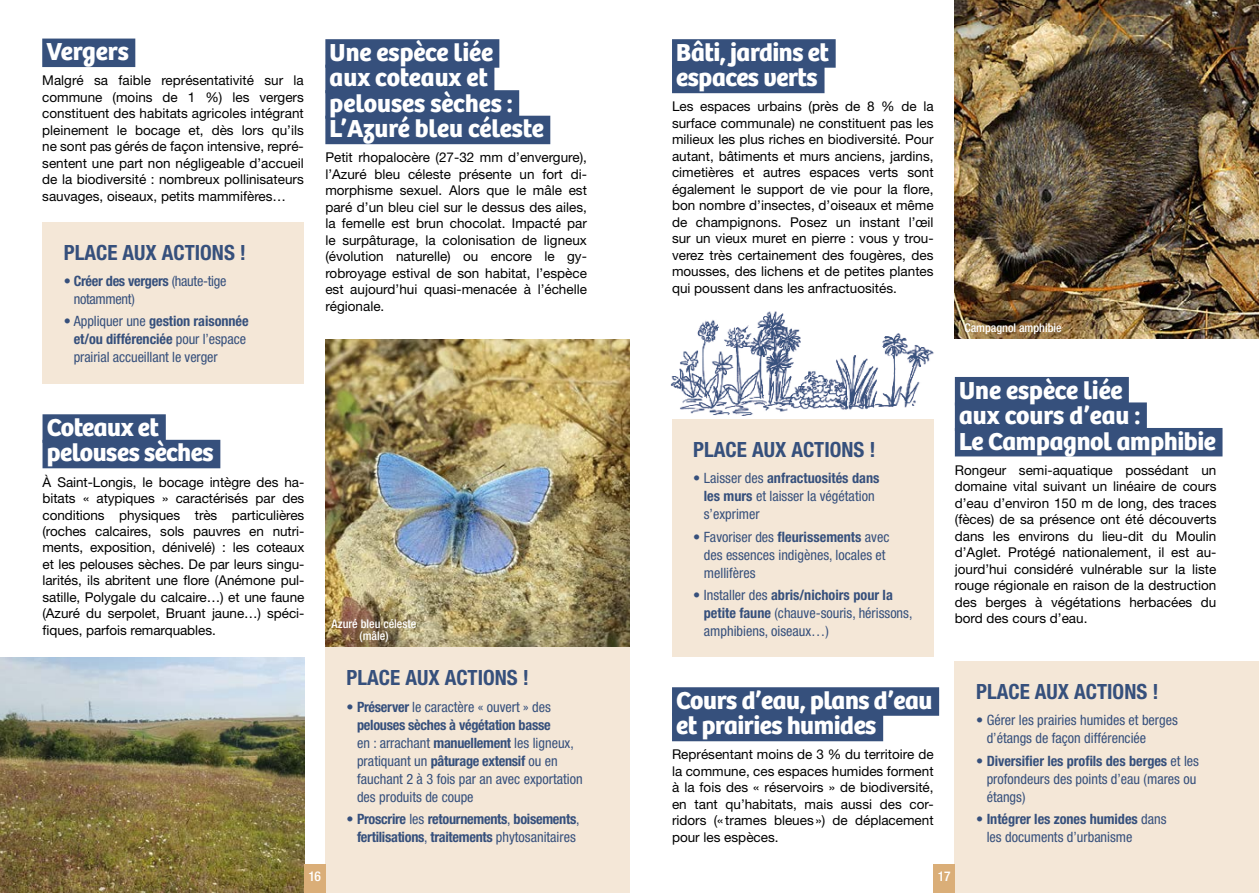
<style>
.page{position:relative;width:1259px;height:893px;background:#fff}
.page>*{position:absolute;margin:0;border:0;box-sizing:border-box;transform-origin:0 0}
.t1{font:700 25.5px/25.5px "Bree";letter-spacing:-.015em;color:#fff}
.t2{font:700 condensed 21px "Helvetica Neue LT";color:#36507c}
.t3{font:condensed 14.25px/18px "Helvetica Neue LT";color:#36507c}
.t4{font:700 condensed 14.25px/18px "Helvetica Neue LT";letter-spacing:-.02em;color:#36507c;text-align:center}
.t5{font:condensed 14.25px/18px "Helvetica Neue LT";letter-spacing:-.02em;color:#36507c}
.t6{font:13.5px/16.5px "Helvetica Neue LT";color:#000;text-align:justify}
.t7{font:500 condensed 13.5px "Helvetica Neue LT";color:#fff}
.t8{font:500 condensed 12px/12.8px "Helvetica Neue LT";color:#fff;text-align:center}
.s1{font-weight:700}
.s2{font-weight:400}
</style>
<div class="page">
<img style="left:325px;top:339px;width:304px;height:309px">
<img style="left:670px;top:311px;width:264px;height:112px">
<div style="left:325px;top:648px;width:304px;height:245px;background:#f4e7d7"></div>
<div style="left:43px;top:222px;width:261px;height:162px;background:#f4e7d7"></div>
<img style="left:955px;top:0;width:304px;height:339px">
<div style="left:325px;top:39px;width:174px;height:29px;background:#36507c"></div>
<div style="left:325px;top:65px;width:169px;height:28px;background:#36507c"></div>
<div style="left:325px;top:90px;width:194px;height:29px;background:#36507c"></div>
<div style="left:325px;top:116px;width:225px;height:28px;background:#36507c"></div>
<div style="left:955px;top:377px;width:173px;height:28px;background:#36507c"></div>
<div style="left:955px;top:402px;width:191px;height:29px;background:#36507c"></div>
<div style="left:955px;top:428px;width:267px;height:28px;background:#36507c"></div>
<div style="left:43px;top:414px;width:123px;height:29px;background:#36507c"></div>
<div style="left:43px;top:440px;width:177px;height:28px;background:#36507c"></div>
<div style="left:672px;top:419px;width:261px;height:238px;background:#f4e7d7"></div>
<img style="left:0;top:657px;width:304px;height:236px">
<div style="left:672px;top:39px;width:163px;height:29px;background:#36507c"></div>
<div style="left:672px;top:65px;width:152px;height:28px;background:#36507c"></div>
<div style="left:42px;top:39px;width:93px;height:28px;background:#36507c"></div>
<div style="left:955px;top:661px;width:304px;height:232px;background:#f4e7d7"></div>
<div style="left:672px;top:687px;width:267px;height:29px;background:#36507c"></div>
<div style="left:672px;top:713px;width:211px;height:28px;background:#36507c"></div>
<div style="left:304px;top:864px;width:21px;height:29px;background:#daae78"></div>
<div style="left:933px;top:864px;width:22px;height:29px;background:#daae78"></div>
<h1 class="t1" style="left:46px;top:39px;width:84px">Vergers</h1>
<p class="t6" style="left:42px;top:72px;width:263px">Malgré sa faible représentativité sur la commune (moins de 1 %) les vergers constituent des habitats agricoles intégrant pleinement le bocage et, dès lors qu’ils ne sont pas gérés de façon intensive, repré&shy;sentent une part non négligeable d’accueil de la biodiversité : nombreux pollinisateurs sauvages, oiseaux, petits mammifères…</p>
<h2 class="t2" style="left:64px;top:239px;width:184px">PLACE AUX ACTIONS !</h2>
<p class="t5" style="left:74px;top:272px;width:154px;text-indent:-10px">• <span class="s1">Créer des vergers</span> (haute-tige notamment)</p>
<p class="t3" style="left:74px;top:312px;width:176px;text-indent:-10px">• Appliquer une <span class="s1">gestion raisonnée et/ou différenciée</span> pour l’espace prairial accueillant le verger</p>
<h1 class="t1" style="left:47px;top:415px;width:168px">Coteaux et pelouses sèches</h1>
<p class="t6" style="left:43px;top:473px;width:263px">À Saint-Longis, le bocage intègre des ha&shy;bitats « atypiques » caractérisés par des conditions physiques très particulières (roches calcaires, sols pauvres en nutri&shy;ments, exposition, dénivelé) : les coteaux et les pelouses sèches. De par leurs singu&shy;larités, ils abritent une flore (Anémone pul&shy;satille, Polygale du calcaire…) et une faune (Azuré du serpolet, Bruant jaune…) spéci&shy;fiques, parfois remarquables.</p>
<h1 class="t1" style="left:330px;top:40px;width:216px">Une espèce liée<br>aux coteaux et pelouses sèches :<br>L’Azuré bleu céleste</h1>
<p class="t6" style="left:325px;top:149px;width:263px">Petit rhopalocère (27-32 mm d’envergure), l’Azuré bleu céleste présente un fort di&shy;morphisme sexuel. Alors que le mâle est paré d’un bleu ciel sur le dessus des ailes, la femelle est brun chocolat. Impacté par le surpâturage, la colonisation de ligneux (évolution naturelle) ou encore le gy&shy;robroyage estival de son habitat, l’espèce est aujourd’hui quasi-menacée à l’échelle régionale.</p>
<p class="t8" style="left:331px;top:617px;width:86px">Azuré bleu céleste (mâle)</p>
<h2 class="t2" style="left:347px;top:665px;width:184px">PLACE AUX ACTIONS !</h2>
<p class="t3" style="left:357px;top:698px;width:227px;text-indent:-10px">• <span class="s1">Préserver</span> le caractère « ouvert » des <span class="s1">pelouses sèches à végétation basse<br></span>en : arrachant <span class="s1">manuellement</span> les ligneux, pratiquant un <span class="s1">pâturage extensif</span> ou en fauchant 2 à 3 fois par an avec exportation des produits de coupe</p>
<p class="t4" style="left:347px;top:810px;width:234px"><span class="s2">•</span> Proscrire <span class="s2">les</span> retournements<span class="s2">,</span> boisements<span class="s2">, </span>fertilisations<span class="s2">,</span> traitements <span class="s2">phytosanitaires</span></p>
<h1 class="t1" style="left:676px;top:40px;width:154px">Bâti, jardins et espaces verts</h1>
<p class="t6" style="left:672px;top:98px;width:263px">Les espaces urbains (près de 8 % de la surface communale) ne constituent pas les milieux les plus riches en biodiversité. Pour autant, bâtiments et murs anciens, jardins, cimetières et autres espaces verts sont également le support de vie pour la flore, bon nombre d’insectes, d’oiseaux et même de champignons. Posez un instant l’œil sur un vieux muret en pierre : vous y trou&shy;verez très certainement des fougères, des mousses, des lichens et de petites plantes qui poussent dans les anfractuosités.</p>
<h2 class="t2" style="left:693px;top:437px;width:184px">PLACE AUX ACTIONS !</h2>
<p class="t3" style="left:704px;top:469px;width:177px;text-indent:-11px">• Laisser des <span class="s1">anfractuosités dans les murs</span> et laisser la végétation s’exprimer</p>
<p class="t3" style="left:704px;top:528px;width:187px;text-indent:-11px">• Favoriser des <span class="s1">fleurissements</span> avec des essences indigènes, locales et mellifères</p>
<p class="t3" style="left:704px;top:586px;width:210px;text-indent:-11px">• Installer des <span class="s1">abris/nichoirs pour la petite faune</span> (chauve-souris, hérissons, amphibiens, oiseaux…)</p>
<h1 class="t1" style="left:676px;top:688px;width:258px">Cours d’eau, plans d’eau et prairies humides</h1>
<p class="t6" style="left:672px;top:746px;width:263px">Représentant moins de 3 % du territoire de la commune, ces espaces humides forment à la fois des « réservoirs » de biodiversité, en tant qu’habitats, mais aussi des cor&shy;ridors (« trames bleues ») de déplacement pour les espèces.</p>
<p class="t8" style="left:964px;top:321px;width:99px">Campagnol amphibie</p>
<h1 class="t1" style="left:959px;top:378px;width:258px">Une espèce liée<br>aux cours d’eau :<br>Le Campagnol amphibie</h1>
<p class="t6" style="left:955px;top:461px;width:263px">Rongeur semi-aquatique possédant un domaine vital suivant un linéaire de cours d’eau d’environ 150 m de long, des traces (fèces) de sa présence ont été découverts dans les environs du lieu-dit du Moulin d’Aglet. Protégé nationalement, il est au&shy;jourd’hui considéré vulnérable sur la liste rouge régionale en raison de la destruction des berges à végétations herbacées du bord des cours d’eau.</p>
<h2 class="t2" style="left:976px;top:679px;width:184px">PLACE AUX ACTIONS !</h2>
<p class="t3" style="left:986px;top:711px;width:193px;text-indent:-11px">• Gérer les prairies humides et berges d’étangs de façon différenciée</p>
<p class="t3" style="left:986px;top:752px;width:214px;text-indent:-11px">• <span class="s1">Diversifier les profils des berges</span> et les profondeurs des points d’eau (mares ou étangs)</p>
<p class="t3" style="left:986px;top:810px;width:181px;text-indent:-11px">• <span class="s1">Intégrer les zones humides</span> dans les documents d’urbanisme</p>
<p class="t7" style="left:308px;top:868px;width:14px">16</p>
<p class="t7" style="left:938px;top:868px;width:14px">17</p>
</div>
